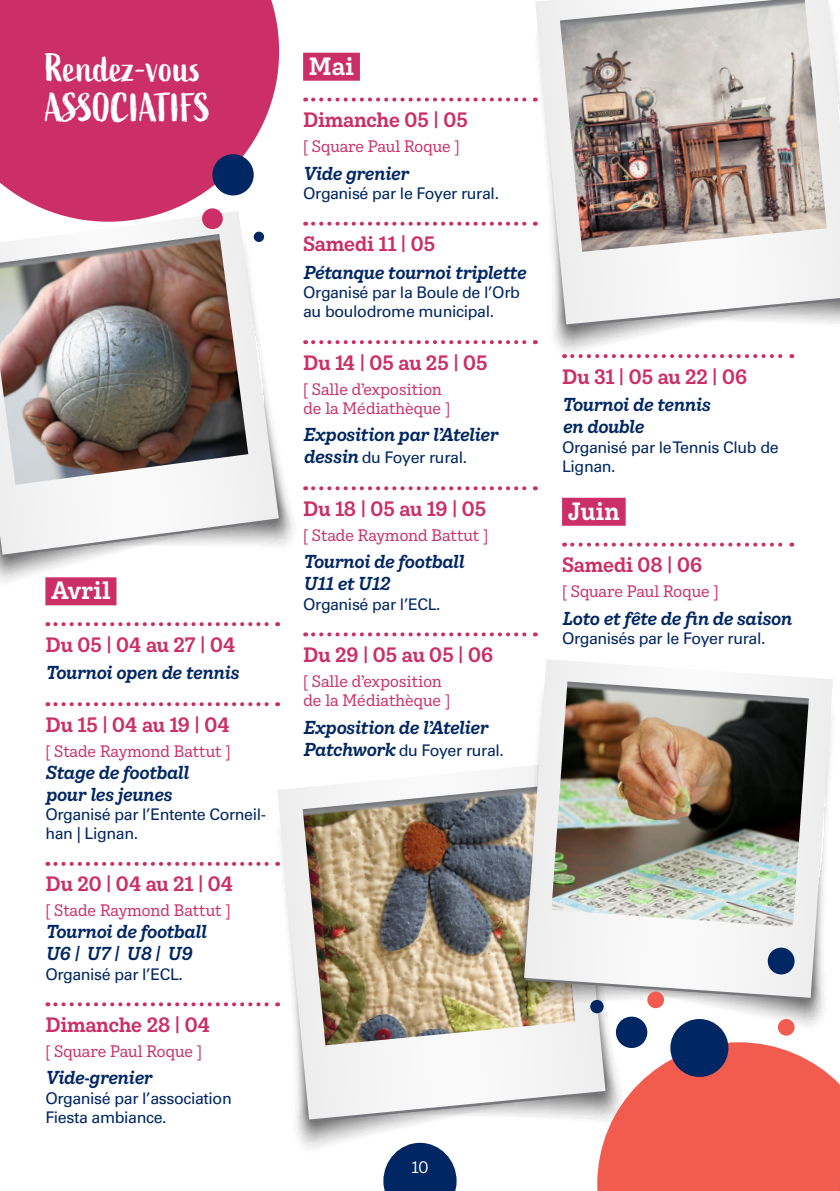
<style>
.page{position:relative;width:840px;height:1191px;background:#fff}
.page>*{position:absolute;margin:0;border:0;box-sizing:border-box;transform-origin:0 0}
.Titre_section{font:40px/40px "Active";letter-spacing:-.005em;color:#fff}
.Prog_Descriptif{font:600 24px "Ivy Style TW";color:#fff}
.MOIS{font:600 24px "Ivy Style TW";color:#fff}
.Programmation_Date_heure{font:600 20px "Ivy Style TW";letter-spacing:-.025em;color:#cb2f65}
.PROGRAMMATION_Titre_événement{font:italic 600 18px/22px "Ivy Style TW";letter-spacing:-.04em;color:#002763}
.Prog_Descriptif-2{font:16px/19.2px "Univers LT Std";letter-spacing:-.025em;color:#002763}
.PROG_LIEU_PRIX_ÂGE{font:16px/19.2px "Ivy Style TW";letter-spacing:-.04em;color:#cb2f65}
.PROGRAMMATION_Titre_événement-2{font:16px "Univers LT Std";letter-spacing:-.025em;color:#002763}
.PROGRAMMATION_Titre_événement-3{font:16px "Ivy Style TW";letter-spacing:-.04em;color:#cb2f65}
.t1{font:16px "Ivy Style TW";color:#fff}
.s1{font-family:"Ivy Style TW";font-weight:600;font-style:italic;font-size:18px}
</style>
<div class="page">
<svg style="left:383px;top:1154px;width:73px;height:37px;background:#12366e"></svg>
<svg style="left:276px;top:1006px;width:170px;height:148px"></svg>
<img style="left:277px;top:783px;width:328px;height:336px">
<svg style="left:0;top:0;width:279px;height:211px;background:#cf3f71"></svg>
<div style="left:212px;top:154px;width:41px;height:41px;background:#002763;border-radius:50%"></div>
<div style="left:45px;top:577px;width:71px;height:28px;background:#cb2f65"></div>
<svg style="left:55px;top:622px;width:223px;height:4px"></svg>
<svg style="left:55px;top:702px;width:223px;height:4px"></svg>
<svg style="left:55px;top:862px;width:223px;height:4px"></svg>
<svg style="left:55px;top:1002px;width:223px;height:4px"></svg>
<div style="left:303px;top:53px;width:57px;height:28px;background:#cb2f65"></div>
<svg style="left:313px;top:98px;width:214px;height:4px"></svg>
<svg style="left:313px;top:222px;width:214px;height:4px"></svg>
<svg style="left:313px;top:340px;width:214px;height:4px"></svg>
<svg style="left:313px;top:486px;width:222px;height:4px"></svg>
<svg style="left:313px;top:632px;width:222px;height:4px"></svg>
<svg style="left:770px;top:354px;width:21px;height:4px"></svg>
<div style="left:561px;top:498px;width:64px;height:28px;background:#cb2f65"></div>
<svg style="left:572px;top:542px;width:219px;height:4px"></svg>
<svg style="left:279px;top:464px;width:15px;height:82px"></svg>
<svg style="left:0;top:557px;width:117px;height:30px"></svg>
<img style="left:0;top:211px;width:279px;height:343px">
<svg style="left:642px;top:1000px;width:182px;height:31px"></svg>
<img style="left:503px;top:767px;width:216px;height:243px">
<img style="left:523px;top:659px;width:309px;height:338px">
<div style="left:202px;top:208px;width:21px;height:21px;background:#cb2f65;border-radius:50%"></div>
<div style="left:253px;top:232px;width:11px;height:10px;background:#002763;border-radius:50%"></div>
<div style="left:615px;top:1016px;width:32px;height:32px;background:#002763;border-radius:50%"></div>
<div style="left:767px;top:947px;width:27px;height:27px;background:#002763;border-radius:50%"></div>
<div style="left:670px;top:1019px;width:58px;height:58px;background:#002763;border-radius:50%"></div>
<div style="left:647px;top:991px;width:16px;height:17px;background:#f15c4f;border-radius:50%"></div>
<div style="left:777px;top:1019px;width:17px;height:16px;background:#f15c4f;border-radius:50%"></div>
<div style="left:590px;top:1000px;width:13px;height:13px;background:#002763;border-radius:50%"></div>
<svg style="left:532px;top:98px;width:232px;height:260px"></svg>
<img style="left:534px;top:0;width:305px;height:324px">
<svg style="left:597px;top:1038px;width:242px;height:153px"></svg>
<p class="Titre_section" style="left:45px;top:49px;width:167px">Rendez-vous<br>ASSOCIATIFS</p>
<p class="MOIS" style="left:51px;top:572px;width:61px">Avril</p>
<p class="Programmation_Date_heure" style="left:45px;top:629px;width:192px">Du 05 | 04 au 27 | 04</p>
<p class="PROGRAMMATION_Titre_événement" style="left:45px;top:660px;width:195px">Tournoi open de tennis</p>
<p class="Programmation_Date_heure" style="left:45px;top:709px;width:186px">Du 15 | 04 au 19 | 04</p>
<p class="PROGRAMMATION_Titre_événement-3" style="left:45px;top:739px;width:187px">[ Stade Raymond Battut ]</p>
<p class="PROGRAMMATION_Titre_événement" style="left:45px;top:760px;width:145px">Stage de football pour les jeunes</p>
<p class="Prog_Descriptif-2" style="left:45px;top:804px;width:222px">Organisé par l’Entente Corneil&shy;han | Lignan.</p>
<p class="Programmation_Date_heure" style="left:45px;top:868px;width:189px">Du 20 | 04 au 21 | 04</p>
<p class="PROGRAMMATION_Titre_événement-3" style="left:45px;top:899px;width:187px">[ Stade Raymond Battut ]</p>
<p class="PROGRAMMATION_Titre_événement" style="left:45px;top:919px;width:162px">Tournoi de football<br>U6 | U7 | U8 | U9</p>
<p class="Prog_Descriptif-2" style="left:45px;top:964px;width:139px">Organisé par l’ECL.</p>
<p class="Programmation_Date_heure" style="left:45px;top:1009px;width:166px">Dimanche 28 | 04</p>
<p class="PROG_LIEU_PRIX_ÂGE" style="left:45px;top:1040px;width:158px">[ Square Paul Roque ]</p>
<p class="PROGRAMMATION_Titre_événement" style="left:45px;top:1065px;width:108px">Vide-grenier</p>
<p class="Prog_Descriptif-2" style="left:45px;top:1088px;width:188px">Organisé par l’association<br>Fiesta ambiance.</p>
<p class="Prog_Descriptif" style="left:309px;top:47px;width:47px">Mai</p>
<p class="Programmation_Date_heure" style="left:303px;top:104px;width:166px">Dimanche 05 | 05</p>
<p class="PROG_LIEU_PRIX_ÂGE" style="left:303px;top:136px;width:158px">[ Square Paul Roque ]</p>
<p class="PROGRAMMATION_Titre_événement" style="left:303px;top:161px;width:107px">Vide grenier</p>
<p class="Prog_Descriptif-2" style="left:303px;top:184px;width:197px">Organisé par le Foyer rural.</p>
<p class="Programmation_Date_heure" style="left:303px;top:228px;width:134px">Samedi 11 | 05</p>
<p class="PROGRAMMATION_Titre_événement" style="left:303px;top:260px;width:224px">Pétanque tournoi triplette</p>
<p class="Prog_Descriptif-2" style="left:303px;top:283px;width:218px">Organisé par la Boule de l’Orb au boulodrome municipal.</p>
<p class="Programmation_Date_heure" style="left:303px;top:347px;width:186px">Du 14 | 05 au 25 | 05</p>
<p class="PROG_LIEU_PRIX_ÂGE" style="left:303px;top:378px;width:148px">[ Salle d’exposition de la Médiathèque ]</p>
<p class="PROGRAMMATION_Titre_événement" style="left:303px;top:423px;width:196px">Exposition par l’Atelier</p>
<p class="PROGRAMMATION_Titre_événement-2" style="left:303px;top:448px;width:165px"><span class="s1">dessin</span> du Foyer rural.</p>
<p class="Programmation_Date_heure" style="left:303px;top:493px;width:185px">Du 18 | 05 au 19 | 05</p>
<p class="PROG_LIEU_PRIX_ÂGE" style="left:303px;top:524px;width:187px">[ Stade Raymond Battut ]</p>
<p class="PROGRAMMATION_Titre_événement" style="left:303px;top:549px;width:162px">Tournoi de football<br>U11 et U12</p>
<p class="Prog_Descriptif-2" style="left:303px;top:594px;width:139px">Organisé par l’ECL.</p>
<p class="Programmation_Date_heure" style="left:303px;top:639px;width:192px">Du 29 | 05 au 05 | 06</p>
<p class="PROG_LIEU_PRIX_ÂGE" style="left:303px;top:670px;width:148px">[ Salle d’exposition de la Médiathèque ]</p>
<p class="PROGRAMMATION_Titre_événement" style="left:303px;top:715px;width:186px">Exposition de l’Atelier</p>
<p class="PROGRAMMATION_Titre_événement-2" style="left:303px;top:740px;width:202px"><span class="s1">Patchwork</span> du Foyer rural.</p>
<p class="Programmation_Date_heure" style="left:561px;top:361px;width:187px">Du 31 | 05 au 22 | 06</p>
<p class="PROGRAMMATION_Titre_événement" style="left:561px;top:392px;width:150px">Tournoi de tennis en double</p>
<p class="Prog_Descriptif-2" style="left:561px;top:437px;width:218px">Organisé par le Tennis Club de<br>Lignan.</p>
<p class="Prog_Descriptif" style="left:567px;top:492px;width:53px">Juin</p>
<p class="Programmation_Date_heure" style="left:561px;top:549px;width:142px">Samedi 08 | 06</p>
<p class="PROG_LIEU_PRIX_ÂGE" style="left:561px;top:580px;width:158px">[ Square Paul Roque ]</p>
<p class="PROGRAMMATION_Titre_événement" style="left:561px;top:606px;width:231px">Loto et fête de fin de saison</p>
<p class="Prog_Descriptif-2" style="left:561px;top:628px;width:205px">Organisés par le Foyer rural.</p>
<p class="t1" style="left:411px;top:1155px;width:19px">10</p>
</div>
